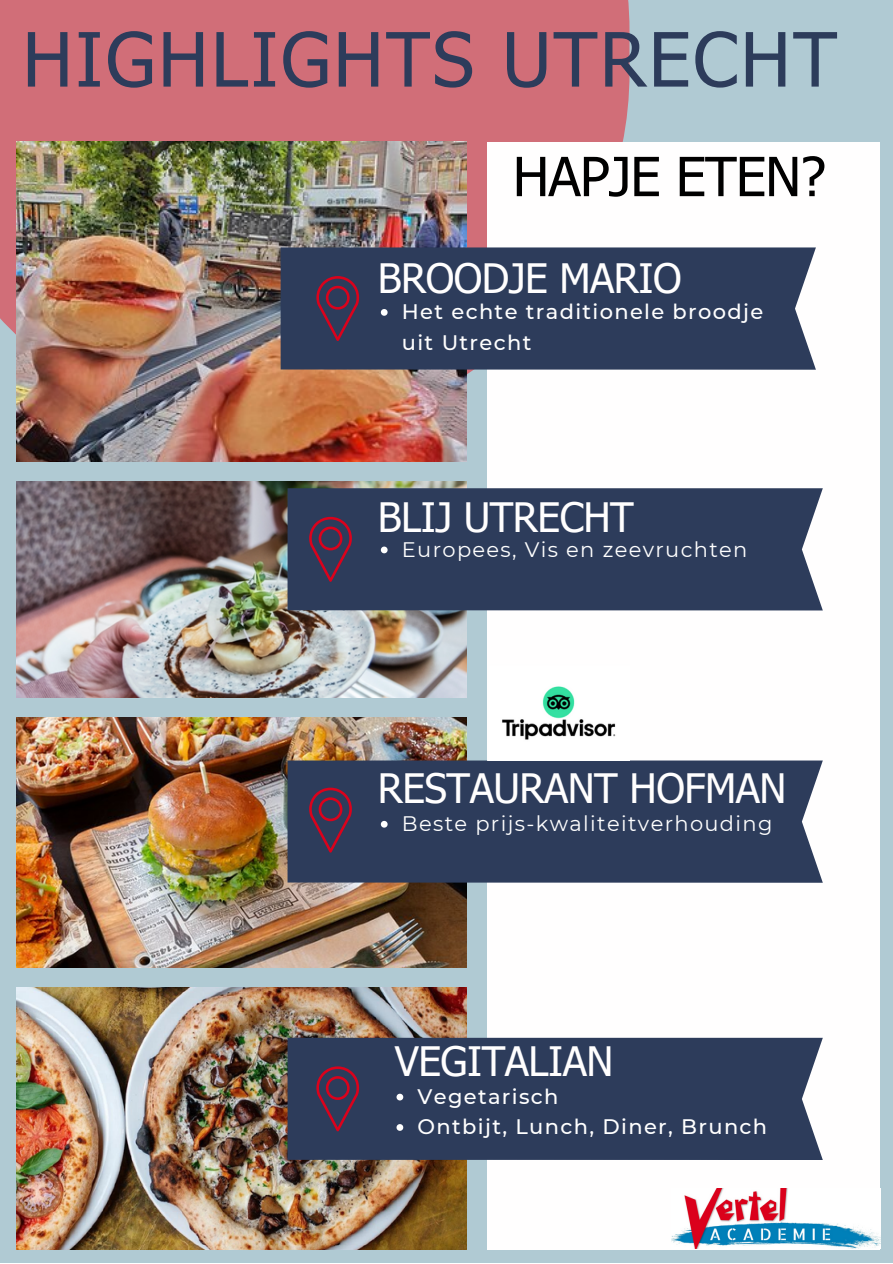
<style>
.page{position:relative;width:893px;height:1264px;background:#fff}
.page>*{position:absolute;margin:0;border:0;box-sizing:border-box;transform-origin:0 0}
.t1{font:75px "Tahoma";letter-spacing:.03em;color:#2d3c5b}
.t2{font:54px "Tahoma";letter-spacing:-.015em;color:#000}
.t3{font:40.5px "Tahoma";letter-spacing:-.015em;color:#fffefe}
.t4{font:500 21px/30.3px "Montserrat";letter-spacing:.065em;color:#fff}
.t5{font:21px "Montserrat";letter-spacing:.065em;color:#fff}
</style>
<div class="page">
<div style="left:0;top:0;width:892px;height:1262px;background:#b0cad3"></div>
<div style="left:0;top:0;width:629px;height:435px;background:#d16e78"></div>
<img style="left:17px;top:142px;width:450px;height:319px">
<div style="left:487px;top:142px;width:392px;height:1107px;background:#fffefe"></div>
<img style="left:671px;top:1188px;width:209px;height:60px">
<div style="left:280px;top:247px;width:535px;height:123px;background:#2d3c5b"></div>
<svg style="left:316px;top:276px;width:43px;height:65px;background:#502f4d"></svg>
<img style="left:16px;top:717px;width:450px;height:250px">
<img style="left:16px;top:481px;width:450px;height:216px">
<img style="left:16px;top:987px;width:450px;height:262px">
<div style="left:287px;top:1037px;width:535px;height:122px;background:#2d3c5b"></div>
<div style="left:287px;top:760px;width:535px;height:122px;background:#2d3c5b"></div>
<div style="left:287px;top:488px;width:535px;height:122px;background:#2d3c5b"></div>
<svg style="left:309px;top:517px;width:43px;height:65px;background:#502f4d"></svg>
<img style="left:502px;top:686px;width:114px;height:54px">
<svg style="left:309px;top:787px;width:43px;height:65px;background:#502f4d"></svg>
<svg style="left:381px;top:820px;width:6px;height:7px"></svg>
<img style="left:316px;top:1012px;width:87px;height:119px">
<svg style="left:381px;top:546px;width:6px;height:7px"></svg>
<svg style="left:381px;top:309px;width:6px;height:7px"></svg>
<p class="t1" style="left:22px;top:12px;width:816px">HIGHLIGHTS UTRECHT</p>
<p class="t2" style="left:512px;top:142px;width:314px">HAPJE ETEN?</p>
<p class="t3" style="left:378px;top:252px;width:305px">BROODJE MARIO</p>
<p class="t4" style="left:402px;top:296px;width:363px">Het echte traditionele broodje uit Utrecht</p>
<p class="t3" style="left:378px;top:491px;width:257px">BLIJ UTRECHT</p>
<p class="t5" style="left:402px;top:536px;width:347px">Europees, Vis en zeevruchten</p>
<p class="t3" style="left:378px;top:762px;width:410px">RESTAURANT HOFMAN</p>
<p class="t5" style="left:402px;top:810px;width:372px">Beste prijs-kwaliteitverhouding</p>
<p class="t3" style="left:395px;top:1035px;width:220px">VEGITALIAN</p>
<p class="t4" style="left:417px;top:1081px;width:142px">Vegetarisch</p>
<p class="t4" style="left:417px;top:1111px;width:351px">Ontbijt, Lunch, Diner, Brunch</p>
</div>
